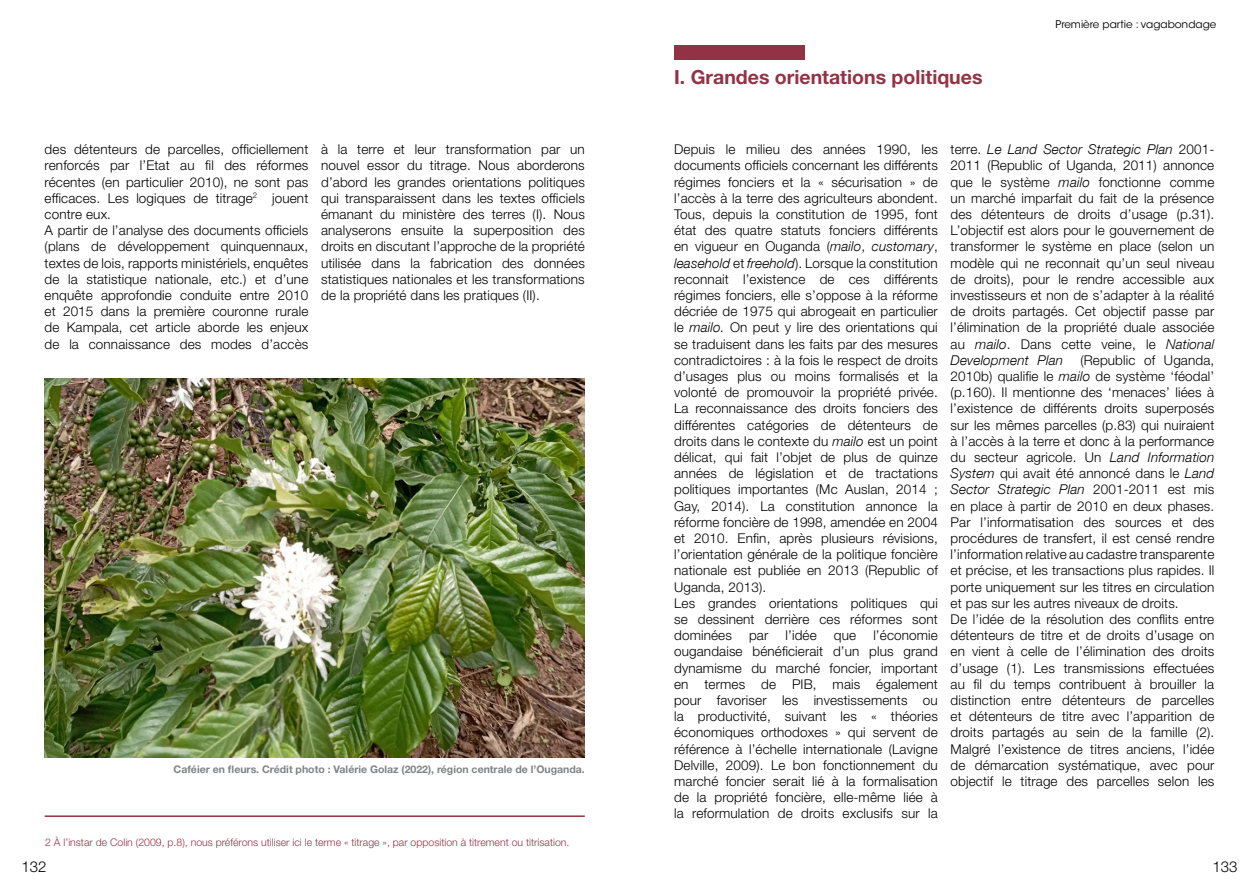
<style>
.page{position:relative;width:1259px;height:893px;background:#fff}
.page>*{position:absolute;margin:0;border:0;box-sizing:border-box;transform-origin:0 0}
.t1{font:700 19.5px "Helvetica Neue LT Std";color:#943245}
.t2{font:300 15px "Helvetica Neue LT Std";color:#000}
.t3{font:300 13.5px/16.2px "Helvetica Neue LT Std";letter-spacing:.01em;color:#000;text-align:justify}
.t4{font:italic 300 13.5px "Helvetica Neue";letter-spacing:.01em;color:#000}
.t5{font:300 10.5px "Helvetica Neue LT Std";color:#943245}
.t6{font:700 10.5px "Helvetica Neue LT Std";color:#808285}
.t7{font:10.5px "ITC Avant Garde Std";color:#000}
.s1{font-family:"Helvetica Neue";font-style:italic}
.s2{font-family:"Helvetica Neue LT Std";font-style:normal}
</style>
<div class="page">
<hr style="left:45px;top:815px;width:540px;height:2px;background:#943245">
<div style="left:674px;top:45px;width:130px;height:15px;background:#943245"></div>
<img style="left:45px;top:378px;width:540px;height:379px">
<h1 class="t1" style="left:674px;top:65px;width:310px">I. Grandes orientations politiques</h1>
<p class="t7" style="left:1055px;top:17px;width:162px">Première partie : vagabondage</p>
<p class="t3" style="left:45px;top:141px;width:265px;text-align:left">des détenteurs de parcelles, officiellement renforcés par l’Etat au fil des réformes récentes (en particulier 2010), ne sont pas efficaces. Les logiques de titrage<sup>2</sup> jouent contre eux.<br>A partir de l’analyse des documents officiels (plans de développement quinquennaux, textes de lois, rapports ministériels, enquêtes de la statistique nationale, etc.) et d’une enquête approfondie conduite entre 2010 et 2015 dans la première couronne rurale de Kampala, cet article aborde les enjeux de la connaissance des modes d’accès</p>
<p class="t3" style="left:674px;top:141px;width:265px;text-align:left">Depuis le milieu des années 1990, les documents officiels concernant les différents régimes fonciers et la « sécurisation » de l’accès à la terre des agriculteurs abondent.<br>Tous, depuis la constitution de 1995, font état des quatre statuts fonciers différents en vigueur en Ouganda (<span class="s1">mailo</span>, <span class="s1">customary</span>, <span class="s1">leasehold</span> et <span class="s1">freehold</span>). Lorsque la constitution reconnait l’existence de ces différents régimes fonciers, elle s’oppose à la réforme décriée de 1975 qui abrogeait en particulier le <span class="s1">mailo.</span> On peut y lire des orientations qui se traduisent dans les faits par des mesures contradictoires : à la fois le respect de droits d’usages plus ou moins formalisés et la volonté de promouvoir la propriété privée.<br>La reconnaissance des droits fonciers des différentes catégories de détenteurs de droits dans le contexte du <span class="s1">mailo</span> est un point délicat, qui fait l’objet de plus de quinze années de législation et de tractations politiques importantes (Mc Auslan, 2014 ; Gay, 2014). La constitution annonce la réforme foncière de 1998, amendée en 2004 et 2010. Enfin, après plusieurs révisions, l’orientation générale de la politique foncière nationale est publiée en 2013 (Republic of Uganda, 2013).<br>Les grandes orientations politiques qui se dessinent derrière ces réformes sont dominées</p>
<p class="t3" style="left:321px;top:141px;width:265px">à la terre et leur transformation par un nouvel essor du titrage. Nous aborderons d’abord les grandes orientations politiques qui transparaissent dans les textes officiels émanant du ministère des terres (I). Nous analyserons ensuite la superposition des droits en discutant l’approche de la propriété utilisée dans la fabrication des données statistiques nationales et les transformations de la propriété dans les pratiques (II).</p>
<p class="t4" style="left:950px;top:141px;width:265px"><span class="s2">terre.</span> Le Land Sector Strategic Plan <span class="s2">2001-</span></p>
<p class="t3" style="left:950px;top:157px;width:265px">2011 (Republic of Uganda, 2011) annonce que le système <span class="s1">mailo</span> fonctionne comme un marché imparfait du fait de la présence des détenteurs de droits d’usage (p.31).<br>L’objectif est alors pour le gouvernement de transformer le système en place (selon un modèle qui ne reconnait qu’un seul niveau de droits), pour le rendre accessible aux investisseurs et non de s’adapter à la réalité de droits partagés. Cet objectif passe par l’élimination de la propriété duale associée au <span class="s1">mailo</span>. Dans cette veine, le <span class="s1">National</span></p>
<p class="t4" style="left:950px;top:352px;width:114px">Development Plan</p>
<p class="t3" style="left:950px;top:352px;width:265px;text-indent:130px">(Republic of Uganda, 2010b) qualifie le <span class="s1">mailo</span> de système ‘féodal’ (p.160). Il mentionne des ‘menaces’ liées à l’existence de différents droits superposés sur les mêmes parcelles (p.83) qui nuiraient à l’accès à la terre et donc à la performance du secteur agricole. Un <span class="s1">Land Information System</span> qui avait été annoncé dans le <span class="s1">Land</span></p>
<p class="t4" style="left:950px;top:482px;width:265px">Sector Strategic Plan <span class="s2">2001-2011 est mis</span></p>
<p class="t3" style="left:950px;top:497px;width:265px;text-align:left">en place à partir de 2010 en deux phases.<br>Par l’informatisation des sources et des procédures de transfert, il est censé rendre l’information relative au cadastre transparente et précise, et les transactions plus rapides. Il porte uniquement sur les titres en circulation et pas sur les autres niveaux de droits.<br>De l’idée de la résolution des conflits entre détenteurs de titre et de droits d’usage on en vient à celle de l’élimination des droits d’usage (1). Les transmissions effectuées au fil du temps contribuent à brouiller la distinction entre détenteurs de parcelles et détenteurs de titre avec l’apparition de droits partagés au sein de la famille (2).<br>Malgré l’existence de titres anciens, l’idée de démarcation systématique, avec pour objectif le titrage des parcelles selon les</p>
<p class="t3" style="left:674px;top:627px;width:265px;text-indent:199px">l’économie ougandaise bénéficierait d’un plus grand dynamisme du marché foncier, important en termes de PIB, mais également pour favoriser les investissements ou la productivité, suivant les « théories économiques orthodoxes » qui servent de référence à l’échelle internationale (Lavigne Delville, 2009). Le bon fonctionnement du marché foncier serait lié à la formalisation de la propriété foncière, elle-même liée à la reformulation de droits exclusifs sur la</p>
<p class="t3" style="left:749px;top:627px;width:21px">par</p>
<p class="t3" style="left:785px;top:627px;width:33px">l’idée</p>
<p class="t3" style="left:834px;top:627px;width:24px">que</p>
<p class="t6" style="left:174px;top:763px;width:413px">Caféier en fleurs. Crédit photo : Valérie Golaz (2022), région centrale de l’Ouganda.</p>
<p class="t5" style="left:45px;top:836px;width:526px">2 À l’instar de Colin (2009, p.8), nous préférons utiliser ici le terme « titrage », par opposition à titrement ou titrisation.</p>
<p class="t2" style="left:22px;top:857px;width:27px">132</p>
<p class="t2" style="left:1212px;top:857px;width:27px">133</p>
</div>
